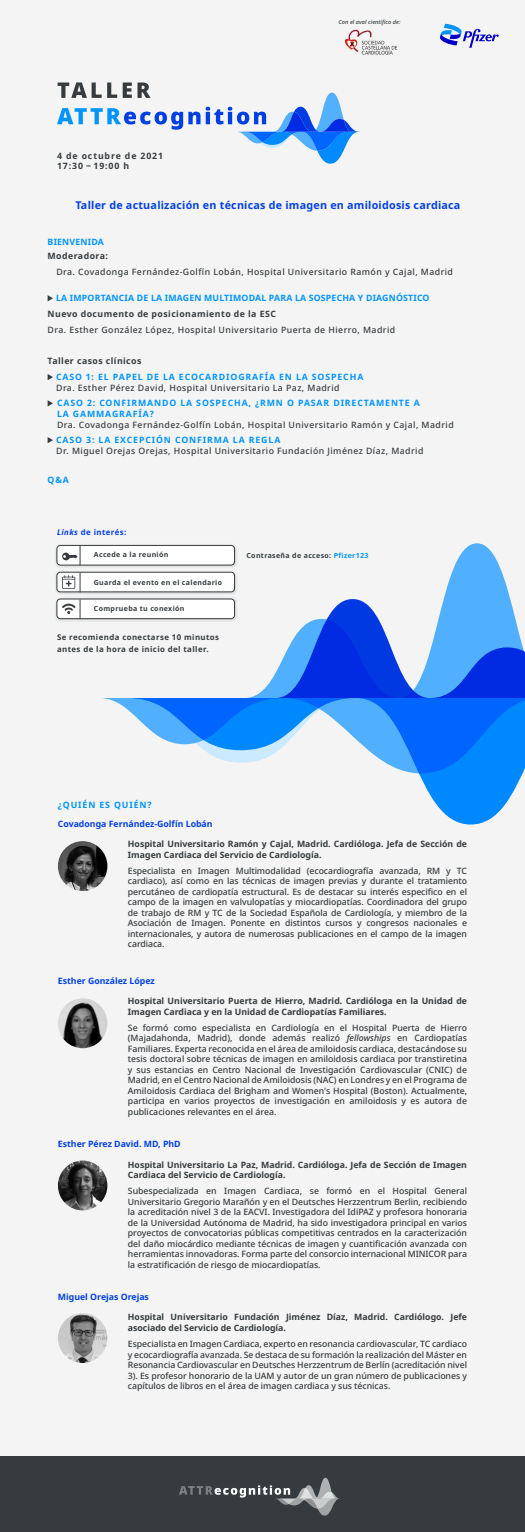
<style>
.page{position:relative;width:525px;height:1532px;background:#fff}
.page>*{position:absolute;margin:0;border:0;box-sizing:border-box;transform-origin:0 0}
.t1{font:700 10.76px "Noto Sans";letter-spacing:.02em;color:#0040e3}
.t2{font:500 8.75px/10.5px "Noto Sans";letter-spacing:.05em;color:#353b3e;text-align:justify}
.t3{font:700 8.75px/10.5px "Noto Sans";color:#353b3e}
.t4{font:700 8.75px/10.5px "Noto Sans";letter-spacing:.1em;color:#0094ff}
.t5{font:700 8.75px "Noto Sans";color:#0040e3}
.t6{font:700 8.75px "Noto Sans";letter-spacing:.02em;color:#0094ff}
.t7{font:700 8.75px "Noto Sans";letter-spacing:.05em;color:#353b3e}
.t8{font:700 8.75px/10.5px "Noto Sans";letter-spacing:.1em;color:#353b3e}
.t9{font:700 7.88px/11.4px "Noto Sans";letter-spacing:.05em;color:#353b3e}
.t10{font:700 7.88px "Noto Sans";letter-spacing:.05em;color:#0040e3}
.t11{font:700 7px "Noto Sans";letter-spacing:.05em;color:#353b3e}
.t12{font:italic 500 5.69px "Noto Sans";color:#353b3e}
.s1{font-style:italic}
.s2{color:#0094ff}
</style>
<div class="page">
<div style="left:1px;top:0;width:524px;height:1531px;background:#f5f4f4"></div>
<svg style="left:415px;top:773px;width:108px;height:51px;fill:#08f"></svg>
<svg style="left:443px;top:543px;width:67px;height:56px;fill:#51afff"></svg>
<svg style="left:101px;top:599px;width:424px;height:174px"></svg>
<div style="left:0;top:1456px;width:525px;height:75px;background:#353b3e"></div>
<svg style="left:179px;top:1477px;width:160px;height:38px"></svg>
<div style="left:54px;top:596px;width:184px;height:26px;background:#000;opacity:.15"></div>
<div style="left:57px;top:599px;width:178px;height:19px;background:#fff;border-radius:4px"></div>
<div style="left:56px;top:598px;width:179px;height:21px;border:1px solid #353b3e;border-radius:4px"></div>
<svg style="left:61px;top:599px;width:20px;height:20px"></svg>
<div style="left:54px;top:570px;width:184px;height:26px;background:#000;opacity:.15"></div>
<div style="left:57px;top:572px;width:178px;height:20px;background:#fff;border-radius:4px"></div>
<div style="left:56px;top:571px;width:179px;height:21px;border:1px solid #353b3e;border-radius:4px"></div>
<svg style="left:62px;top:572px;width:19px;height:20px"></svg>
<img style="left:58px;top:841px;width:49px;height:50px;border-radius:25px">
<img style="left:58px;top:1160px;width:49px;height:50px;border-radius:25px">
<img style="left:58px;top:1312px;width:49px;height:50px;border-radius:25px">
<img style="left:58px;top:998px;width:49px;height:50px;border-radius:25px">
<svg style="left:57px;top:82px;width:302px;height:82px"></svg>
<svg style="left:48px;top:295px;width:5px;height:6px"></svg>
<svg style="left:48px;top:374px;width:5px;height:6px"></svg>
<svg style="left:48px;top:400px;width:5px;height:6px"></svg>
<svg style="left:48px;top:437px;width:5px;height:6px"></svg>
<svg style="left:440px;top:24px;width:59px;height:24px"></svg>
<img style="left:344px;top:29px;width:53px;height:26px">
<div style="left:54px;top:543px;width:184px;height:26px;background:#000;opacity:.15"></div>
<div style="left:57px;top:545px;width:178px;height:20px;background:#fff;border-radius:4px"></div>
<div style="left:56px;top:545px;width:179px;height:20px;border:1px solid #353b3e;border-radius:4px"></div>
<svg style="left:62px;top:546px;width:19px;height:19px"></svg>
<p class="t8" style="left:57px;top:150px;width:108px">4 de octubre de 2021<br>17:30 ‒ 19:00 h</p>
<p class="t12" style="left:339px;top:18px;width:64px">Con el aval científico de:</p>
<p class="t1" style="left:75px;top:197px;width:387px">Taller de actualización en técnicas de imagen en amiloidosis cardiaca</p>
<p class="t6" style="left:48px;top:236px;width:58px">BIENVENIDA</p>
<p class="t7" style="left:48px;top:250px;width:62px">Moderadora:</p>
<p class="t2" style="left:56px;top:267px;width:398px">Dra. Covadonga Fernández-Golfín Lobán, Hospital Universitario Ramón y Cajal, Madrid</p>
<p class="t6" style="left:56px;top:292px;width:375px">LA IMPORTANCIA DE LA IMAGEN MULTIMODAL PARA LA SOSPECHA Y DIAGNÓSTICO</p>
<p class="t7" style="left:48px;top:308px;width:230px">Nuevo documento de posicionamiento de la ESC</p>
<p class="t2" style="left:48px;top:325px;width:349px">Dra. Esther González López, Hospital Universitario Puerta de Hierro, Madrid</p>
<p class="t7" style="left:48px;top:355px;width:95px">Taller casos clínicos</p>
<p class="t4" style="left:56px;top:372px;width:309px">CASO 1: EL PAPEL DE LA ECOCARDIOGRAFÍA EN LA SOSPECHA</p>
<p class="t2" style="left:56px;top:382px;width:285px">Dra. Esther Pérez David, Hospital Universitario La Paz, Madrid</p>
<p class="t4" style="left:57px;top:398px;width:364px">CASO 2: CONFIRMANDO LA SOSPECHA, ¿RMN O PASAR DIRECTAMENTE A<br>LA GAMMAGRAFÍA?</p>
<p class="t2" style="left:57px;top:419px;width:398px">Dra. Covadonga Fernández-Golfín Lobán, Hospital Universitario Ramón y Cajal, Madrid</p>
<p class="t4" style="left:56px;top:435px;width:226px">CASO 3: LA EXCEPCIÓN CONFIRMA LA REGLA</p>
<p class="t2" style="left:56px;top:445px;width:369px">Dr. Miguel Orejas Orejas, Hospital Universitario Fundación Jiménez Díaz, Madrid</p>
<p class="t4" style="left:48px;top:475px;width:23px">Q&amp;A</p>
<p class="t10" style="left:57px;top:526px;width:71px"><span class="s1">Links</span> de interés:</p>
<p class="t11" style="left:94px;top:550px;width:76px">Accede a la reunión</p>
<p class="t11" style="left:94px;top:577px;width:130px">Guarda el evento en el calendario</p>
<p class="t11" style="left:94px;top:603px;width:92px">Comprueba tu conexión</p>
<p class="t9" style="left:57px;top:631px;width:164px">Se recomienda conectarse 10 minutos antes de la hora de inicio del taller.</p>
<p class="t11" style="left:247px;top:550px;width:124px">Contraseña de acceso: <span class="s2">Pfizer123</span></p>
<p class="t4" style="left:58px;top:799px;width:95px">¿QUIÉN ES QUIÉN?</p>
<p class="t5" style="left:58px;top:817px;width:156px">Covadonga Fernández-Golfín Lobán</p>
<p class="t3" style="left:128px;top:839px;width:341px">Hospital Universitario Ramón y Cajal, Madrid. Cardióloga. Jefa de Sección de<br>Imagen Cardiaca del Servicio de Cardiología.</p>
<p class="t2" style="left:128px;top:865px;width:341px">Especialista en Imagen Multimodalidad (ecocardiografía avanzada, RM y TC cardiaco), así como en las técnicas de imagen previas y durante el tratamiento percutáneo de cardiopatía estructural. Es de destacar su interés especifico en el campo de la imagen en valvulopatías y miocardiopatías. Coordinadora del grupo de trabajo de RM y TC de la Sociedad Española de Cardiología, y miembro de la Asociación de Imagen. Ponente en distintos cursos y congresos nacionales e internacionales, y autora de numerosas publicaciones en el campo de la imagen cardiaca.</p>
<p class="t5" style="left:58px;top:974px;width:98px">Esther González López</p>
<p class="t3" style="left:128px;top:996px;width:341px">Hospital Universitario Puerta de Hierro, Madrid. Cardióloga en la Unidad de<br>Imagen Cardiaca y en la Unidad de Cardiopatías Familiares.</p>
<p class="t2" style="left:128px;top:1022px;width:341px">Se formó como especialista en Cardiología en el Hospital Puerta de Hierro (Majadahonda, Madrid), donde además realizó <span class="s1">fellowships</span> en Cardiopatías Familiares. Experta reconocida en el área de amiloidosis cardiaca, destacándose su tesis doctoral sobre técnicas de imagen en amiloidosis cardiaca por transtiretina y sus estancias en Centro Nacional de Investigación Cardiovascular (CNIC) de Madrid, en el Centro Nacional de Amiloidosis (NAC) en Londres y en el Programa de Amiloidosis Cardiaca del Brigham and Women's Hospital (Boston). Actualmente, participa en varios proyectos de investigación en amiloidosis y es autora de publicaciones relevantes en el área.</p>
<p class="t5" style="left:58px;top:1137px;width:124px">Esther Pérez David. MD, PhD</p>
<p class="t3" style="left:128px;top:1159px;width:341px">Hospital Universitario La Paz, Madrid. Cardióloga. Jefa de Sección de Imagen<br>Cardiaca del Servicio de Cardiología.</p>
<p class="t2" style="left:128px;top:1185px;width:341px">Subespecializada en Imagen Cardiaca, se formó en el Hospital General Universitario Gregorio Marañón y en el Deutsches Herzzentrum Berlin, recibiendo la acreditación nivel 3 de la EACVI. Investigadora del IdiPAZ y profesora honoraria de la Universidad Autónoma de Madrid, ha sido investigadora principal en varios proyectos de convocatorias públicas competitivas centrados en la caracterización del daño miocárdico mediante técnicas de imagen y cuantificación avanzada con herramientas innovadoras. Forma parte del consorcio internacional MINICOR para la estratificación de riesgo de miocardiopatías.</p>
<p class="t5" style="left:58px;top:1290px;width:93px">Miguel Orejas Orejas</p>
<p class="t3" style="left:128px;top:1312px;width:341px">Hospital Universitario Fundación Jiménez Díaz, Madrid. Cardiólogo. Jefe asociado del Servicio de Cardiología.</p>
<p class="t2" style="left:128px;top:1338px;width:341px">Especialista en Imagen Cardiaca, experto en resonancia cardiovascular, TC cardiaco y ecocardiografía avanzada. Se destaca de su formación la realización del Máster en Resonancia Cardiovascular en Deutsches Herzzentrum de Berlín (acreditación nivel 3). Es profesor honorario de la UAM y autor de un gran número de publicaciones y capítulos de libros en el área de imagen cardiaca y sus técnicas.</p>
</div>
